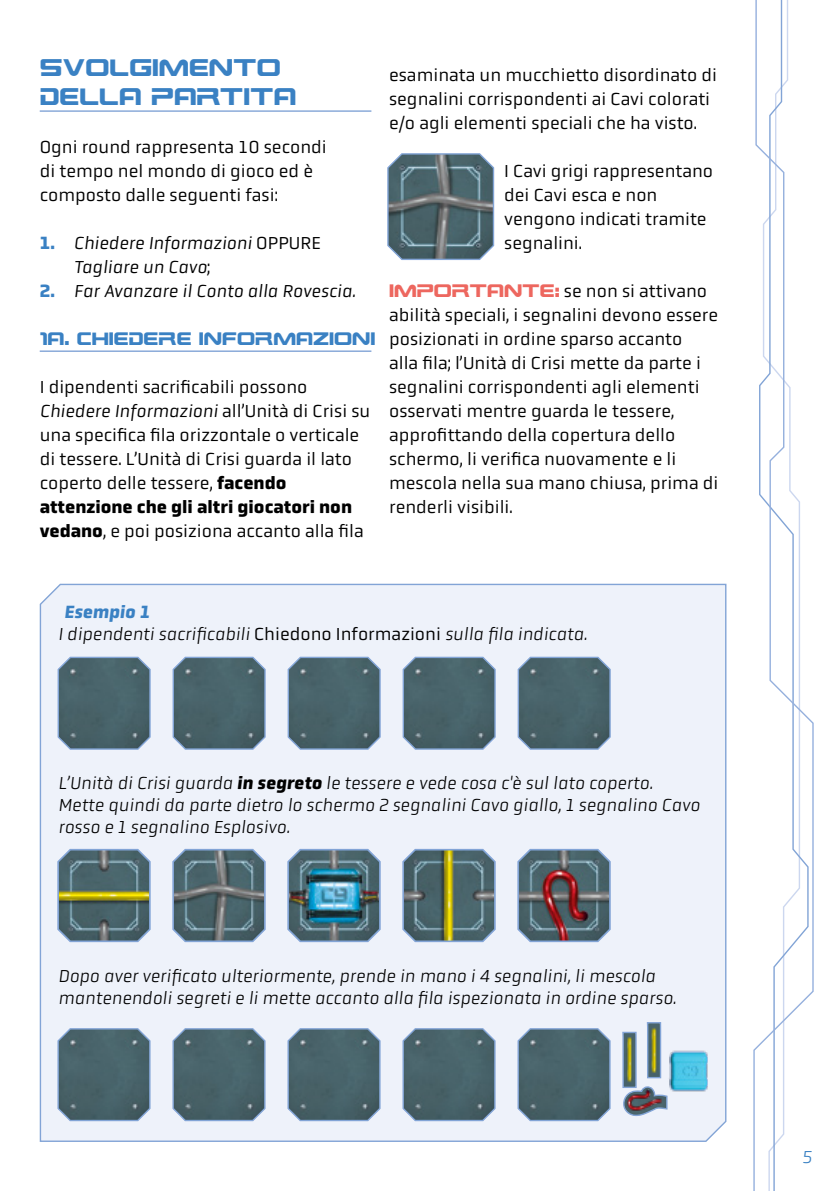
<style>
.page{position:relative;width:840px;height:1191px;background:#fff}
.page>*{position:absolute;margin:0;border:0;box-sizing:border-box;transform-origin:0 0}
.t1{font:700 24px/28.8px "PBIO";color:#3a81c3}
.t2{font:18px/24px "Obvia";color:#000}
.t3{font:italic 300 18px/22px "Obvia";color:#000}
.t4{font:italic 18px/24px "Obvia";color:#000}
.t5{font:700 18px "PBIO";color:#3a81c3}
.t6{font:italic 300 18px "Obvia";color:#3a81c3}
.s1{font-weight:700;font-style:normal;color:#3a81c3}
.s2{font-style:normal}
.s3{font-style:italic}
.s4{font-weight:700}
.s5{font-family:"PBIO";font-weight:700;color:#ed675f}
.s6{font-weight:700;color:#3a81c3}
.s7{font-weight:400;font-style:normal}
</style>
<div class="page">
<svg style="left:753px;top:0;width:60px;height:1191px"></svg>
<hr style="left:40px;top:110px;width:331px;height:2px;background:#82a4d6">
<hr style="left:40px;top:350px;width:331px;height:2px;background:#82a4d6">
<svg style="left:387px;top:153px;width:107px;height:107px;background:#5d7279"></svg>
<div style="left:39px;top:583px;width:687px;height:559px;background:#eef2fa"></div>
<svg style="left:57px;top:655px;width:94px;height:95px;background:#566f77"></svg>
<svg style="left:172px;top:655px;width:94px;height:95px;background:#566f77"></svg>
<svg style="left:287px;top:655px;width:94px;height:95px;background:#566f77"></svg>
<svg style="left:401px;top:655px;width:95px;height:95px;background:#577079"></svg>
<svg style="left:516px;top:655px;width:95px;height:95px;background:#577079"></svg>
<svg style="left:56px;top:847px;width:95px;height:96px;background:#677c76"></svg>
<svg style="left:171px;top:847px;width:95px;height:96px;background:#637880"></svg>
<img style="left:286px;top:847px;width:95px;height:96px">
<svg style="left:401px;top:847px;width:95px;height:96px;background:#677b76"></svg>
<img style="left:516px;top:847px;width:95px;height:96px">
<svg style="left:57px;top:1027px;width:94px;height:94px;background:#546d76"></svg>
<svg style="left:172px;top:1027px;width:94px;height:94px;background:#546d76"></svg>
<svg style="left:286px;top:1027px;width:95px;height:94px;background:#566f78"></svg>
<svg style="left:401px;top:1027px;width:95px;height:94px;background:#566f78"></svg>
<svg style="left:516px;top:1027px;width:95px;height:94px;background:#566f78"></svg>
<svg style="left:621px;top:1021px;width:47px;height:96px;background:#a4abab"></svg>
<img style="left:667px;top:1050px;width:40px;height:41px">
<h1 class="t1" style="left:40px;top:52px;width:258px">SVOLGIMENTO<br>DELLA PARTITA</h1>
<p class="t2" style="left:40px;top:135px;width:288px">Ogni round rappresenta 10 secondi di tempo nel mondo di gioco ed è composto dalle seguenti fasi:</p>
<p class="t4" style="left:74px;top:231px;width:248px;text-indent:-34px"><span class="s1">1.</span> Chiedere Informazioni <span class="s2">OPPURE<br></span>Tagliare un Cavo<span class="s2">;</span></p>
<p class="t4" style="left:40px;top:279px;width:317px"><span class="s1">2.</span> Far Avanzare il Conto alla Rovescia.</p>
<p class="t5" style="left:40px;top:327px;width:337px">1A. CHIEDERE INFORMAZIONI</p>
<p class="t2" style="left:40px;top:375px;width:332px">I dipendenti sacrificabili possono <span class="s3">Chiedere Informazioni</span> all’Unità di Crisi su una specifica fila orizzontale o verticale di tessere. L’Unità di Crisi guarda il lato coperto delle tessere, <span class="s4">facendo attenzione che gli altri giocatori non vedano</span>, e poi posiziona accanto alla fila</p>
<p class="t2" style="left:389px;top:63px;width:329px">esaminata un mucchietto disordinato di segnalini corrispondenti ai Cavi colorati e/o agli elementi speciali che ha visto.</p>
<p class="t2" style="left:504px;top:159px;width:210px">I Cavi grigi rappresentano dei Cavi esca e non vengono indicati tramite segnalini.</p>
<p class="t2" style="left:389px;top:279px;width:331px"><span class="s5">IMPORTANTE:</span> se non si attivano abilità speciali, i segnalini devono essere posizionati in ordine sparso accanto<br>alla fila; l’Unità di Crisi mette da parte i segnalini corrispondenti agli elementi osservati mentre guarda le tessere, approfittando della copertura dello schermo, li verifica nuovamente e li mescola nella sua mano chiusa, prima di renderli visibili.</p>
<p class="t3" style="left:58px;top:600px;width:530px;text-indent:6px"><span class="s6">Esempio 1<br></span>I dipendenti sacrificabili <span class="s7">Chiedono Informazioni</span> sulla fila indicata.</p>
<p class="t3" style="left:58px;top:771px;width:643px">L’Unità di Crisi guarda <span class="s4">in segreto</span> le tessere e vede cosa c'è sul lato coperto.<br>Mette quindi da parte dietro lo schermo 2 segnalini Cavo giallo, 1 segnalino Cavo rosso e 1 segnalino Esplosivo.</p>
<p class="t3" style="left:58px;top:964px;width:619px">Dopo aver verificato ulteriormente, prende in mano i 4 segnalini, li mescola mantenendoli segreti e li mette accanto alla fila ispezionata in ordine sparso.</p>
<p class="t6" style="left:802px;top:1146px;width:11px">5</p>
</div>
